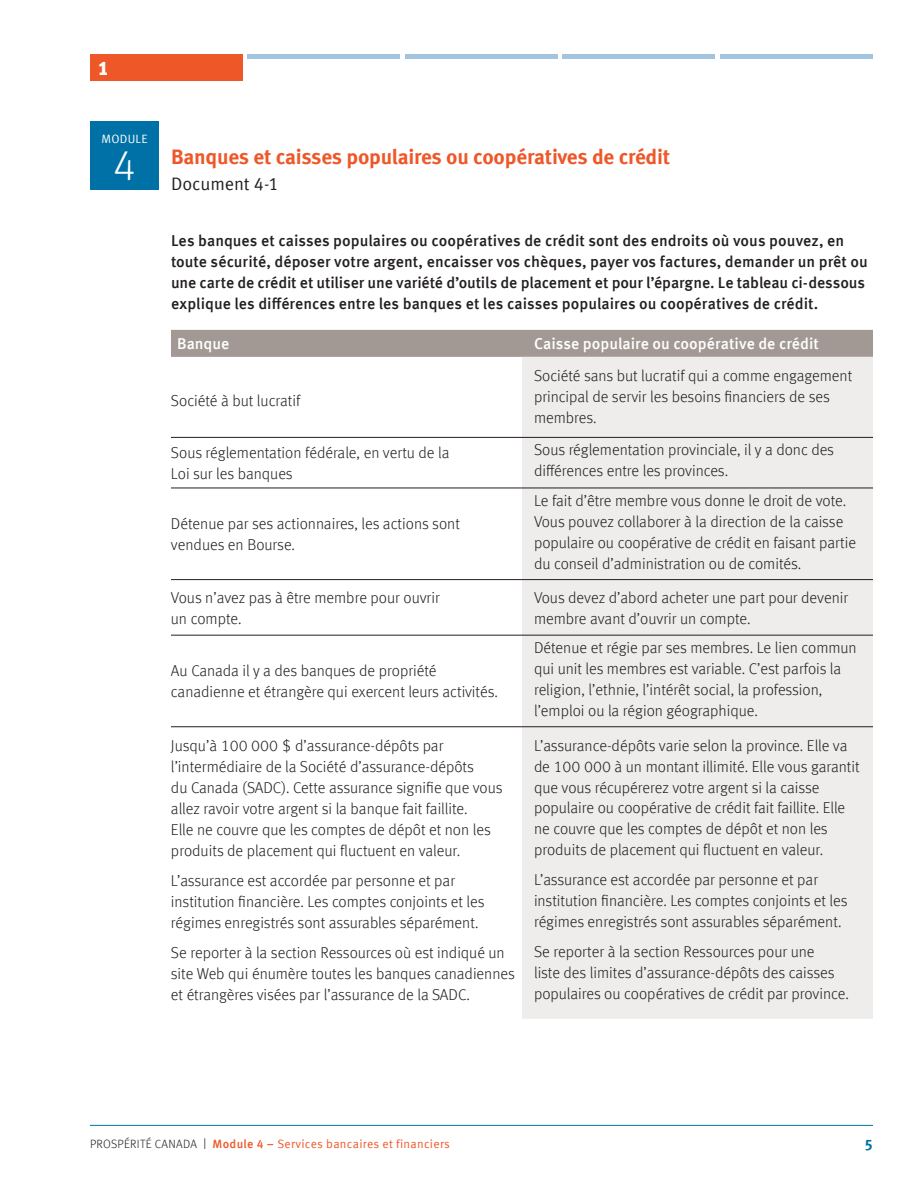
<style>
.page{position:relative;width:918px;height:1188px;background:#fff}
.page>*{position:absolute;margin:0;border:0;box-sizing:border-box;transform-origin:0 0}
.t1{font:300 42px "Meta Offc";color:#fff}
.t2{font:700 21px "Meta Offc";letter-spacing:-.01em;color:#ee5829}
.t3{font:900 19.5px "Meta Offc";color:#fff}
.t4{font:18px "Meta Offc Norm";letter-spacing:-.01em;color:#231f20}
.t5{font:300 15.75px/21px "Meta Offc";color:#231f20}
.t6{font:500 15.75px/21px "Meta Offc";color:#231f20}
.t7{font:500 15.75px "Meta Offc";color:#fff}
.t8{font:700 15px "Meta Offc";color:#0071a7}
.t9{font:12px "Meta Offc Norm";letter-spacing:.025em;color:#ee5829}
.t10{font:12px "Meta Offc Norm";letter-spacing:.025em;color:#fff}
.s1{font-family:"Meta Offc";font-weight:300;color:#231f20}
.s2{font-family:"Meta Offc";font-weight:300;font-size:15.6px;color:#231f20}
.s3{font-family:"Meta Offc";font-weight:500}
</style>
<div class="page">
<hr style="left:248px;top:54px;width:152px;height:4px;background:#a3c4de">
<hr style="left:405px;top:54px;width:153px;height:4px;background:#a3c4de">
<hr style="left:562px;top:54px;width:154px;height:4px;background:#a3c4de">
<hr style="left:720px;top:54px;width:153px;height:4px;background:#a3c4de">
<hr style="left:90px;top:1125px;width:783px;height:1px;background:#0071a7">
<div style="left:90px;top:54px;width:153px;height:27px;background:#ee5829"></div>
<div style="left:90px;top:122px;width:69px;height:68px;background:#0071a7"></div>
<div style="left:171px;top:330px;width:702px;height:27px;background:#a39994"></div>
<div style="left:522px;top:357px;width:351px;height:662px;background:#eeedeb"></div>
<hr style="left:171px;top:437px;width:351px;height:1px;background:#231f20">
<hr style="left:522px;top:437px;width:351px;height:1px;background:#231f20">
<hr style="left:171px;top:488px;width:351px;height:1px;background:#231f20">
<hr style="left:522px;top:488px;width:351px;height:1px;background:#231f20">
<hr style="left:171px;top:579px;width:351px;height:1px;background:#231f20">
<hr style="left:522px;top:579px;width:351px;height:1px;background:#231f20">
<hr style="left:171px;top:635px;width:351px;height:1px;background:#231f20">
<hr style="left:522px;top:635px;width:351px;height:1px;background:#231f20">
<hr style="left:171px;top:726px;width:351px;height:1px;background:#231f20">
<hr style="left:522px;top:726px;width:351px;height:1px;background:#231f20">
<p class="t3" style="left:98px;top:56px;width:13px">1</p>
<p class="t10" style="left:101px;top:131px;width:48px">MODULE</p>
<h1 class="t1" style="left:113px;top:140px;width:25px">4</h1>
<h2 class="t2" style="left:171px;top:145px;width:501px">Banques et caisses populaires ou coopératives de crédit</h2>
<p class="t4" style="left:171px;top:173px;width:109px">Document 4-1</p>
<p class="t6" style="left:171px;top:230px;width:698px">Les banques et caisses populaires ou coopératives de crédit sont des endroits où vous pouvez, en toute sécurité, déposer votre argent, encaisser vos chèques, payer vos factures, demander un prêt ou une carte de crédit et utiliser une variété d’outils de placement et pour l’épargne. Le tableau ci-dessous explique les différences entre les banques et les caisses populaires ou coopératives de crédit.</p>
<p class="t7" style="left:177px;top:335px;width:54px">Banque</p>
<p class="t7" style="left:534px;top:335px;width:286px">Caisse populaire ou coopérative de crédit</p>
<p class="t5" style="left:171px;top:391px;width:131px">Société à but lucratif</p>
<p class="t5" style="left:534px;top:365px;width:320px">Société sans but lucratif qui a comme engagement principal de servir les besoins financiers de ses membres.</p>
<p class="t5" style="left:171px;top:443px;width:280px">Sous réglementation fédérale, en vertu de la<br>Loi sur les banques</p>
<p class="t5" style="left:534px;top:440px;width:302px">Sous réglementation provinciale, il y a donc des différences entre les provinces.</p>
<p class="t5" style="left:171px;top:514px;width:290px">Détenue par ses actionnaires, les actions sont vendues en Bourse.</p>
<p class="t5" style="left:534px;top:490px;width:324px">Le fait d’être membre vous donne le droit de vote.<br>Vous pouvez collaborer à la direction de la caisse populaire ou coopérative de crédit en faisant partie du conseil d’administration ou de comités.</p>
<p class="t5" style="left:171px;top:587px;width:270px">Vous n’avez pas à être membre pour ouvrir un compte.</p>
<p class="t5" style="left:534px;top:587px;width:316px">Vous devez d’abord acheter une part pour devenir membre avant d’ouvrir un compte.</p>
<p class="t5" style="left:171px;top:661px;width:329px">Au Canada il y a des banques de propriété canadienne et étrangère qui exercent leurs activités.</p>
<p class="t5" style="left:534px;top:637px;width:324px">Détenue et régie par ses membres. Le lien commun qui unit les membres est variable. C’est parfois la religion, l’ethnie, l’intérêt social, la profession, l’emploi ou la région géographique.</p>
<p class="t5" style="left:171px;top:735px;width:333px">Jusqu’à 100 000 $ d’assurance-dépôts par l’intermédiaire de la Société d’assurance-dépôts<br>du Canada (SADC). Cette assurance signifie que vous allez ravoir votre argent si la banque fait faillite.<br>Elle ne couvre que les comptes de dépôt et non les produits de placement qui fluctuent en valeur.</p>
<p class="t5" style="left:171px;top:870px;width:315px">L’assurance est accordée par personne et par institution financière. Les comptes conjoints et les régimes enregistrés sont assurables séparément.</p>
<p class="t5" style="left:171px;top:942px;width:345px">Se reporter à la section Ressources où est indiqué un site Web qui énumère toutes les banques canadiennes et étrangères visées par l’assurance de la SADC.</p>
<p class="t5" style="left:534px;top:735px;width:327px">L’assurance-dépôts varie selon la province. Elle va de 100 000 à un montant illimité. Elle vous garantit que vous récupérerez votre argent si la caisse populaire ou coopérative de crédit fait faillite. Elle ne couvre que les comptes de dépôt et non les produits de placement qui fluctuent en valeur.</p>
<p class="t5" style="left:534px;top:870px;width:315px">L’assurance est accordée par personne et par institution financière. Les comptes conjoints et les régimes enregistrés sont assurables séparément.</p>
<p class="t5" style="left:534px;top:942px;width:316px">Se reporter à la section Ressources pour une<br>liste des limites d’assurance-dépôts des caisses populaires ou coopératives de crédit par province.</p>
<p class="t9" style="left:90px;top:1136px;width:361px"><span class="s1">PROSPÉRITÉ CANADA</span> <span class="s2">I</span> <span class="s3">Module 4 –</span> Services bancaires et financiers</p>
<p class="t8" style="left:864px;top:1136px;width:10px">5</p>
</div>
